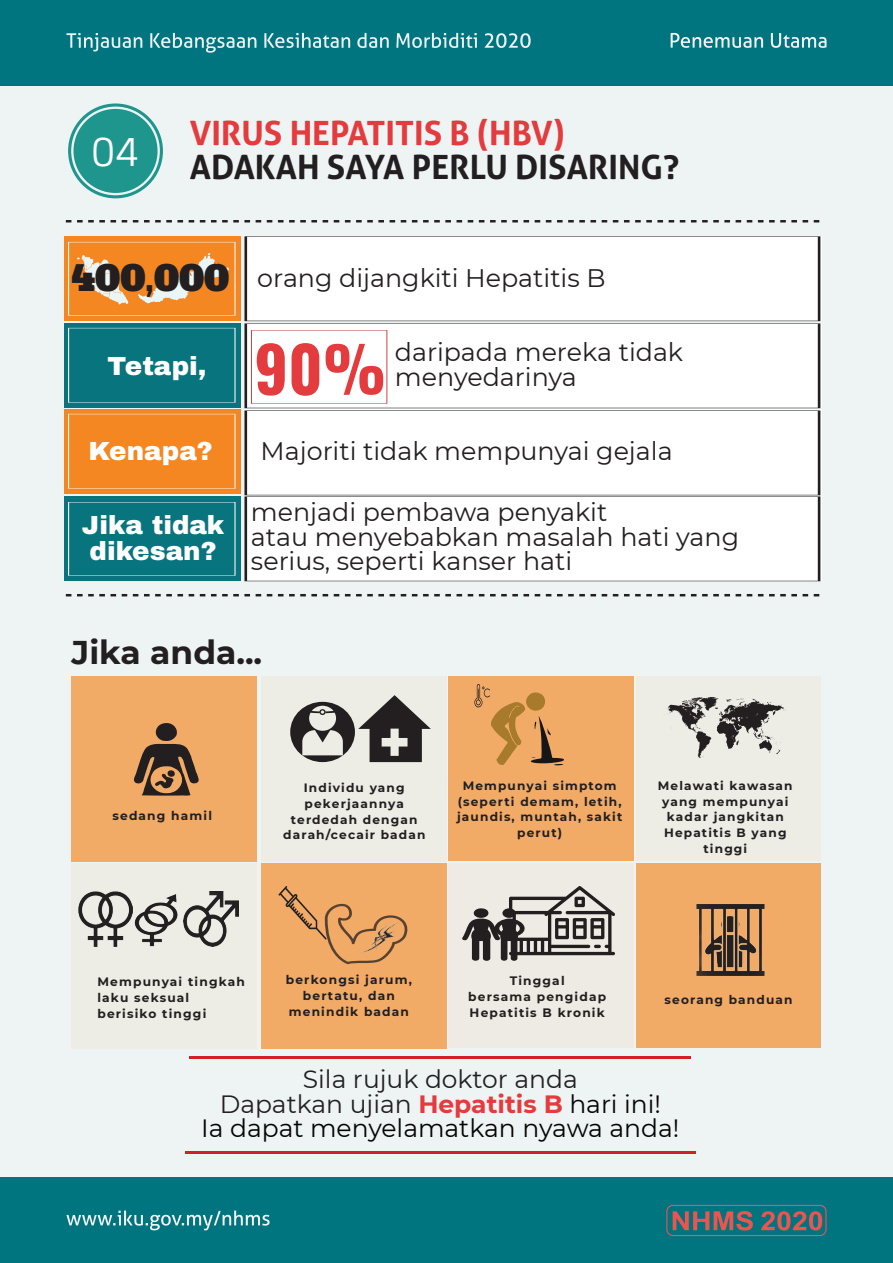
<style>
.page{position:relative;width:893px;height:1263px;background:#edf4f3}
.page>*{position:absolute;margin:0;border:0;box-sizing:border-box;transform-origin:0 0}
.t1{font:41.7px "Glegoo";color:#fff}
.t2{font:700 33.45px "Aller";color:#231f20}
.t3{font:700 33.45px "Aller";color:#e33b3e}
.t4{font:700 32.85px "Montserrat";color:#231f20}
.t5{font:900 26.1px/25.7px "Archivo";color:#fff}
.t6{font:25.35px/24.6px "Montserrat";color:#231f20}
.t7{font:25.05px/24.6px "Montserrat";color:#040503;text-align:center}
.t8{font:700 12.15px/15.6px "Montserrat";letter-spacing:.095em;color:#231f20;text-align:center}
.s1{font-family:"Alfa Slab One";font-size:34.35px}
.s2{color:#231f20}
.s3{font-weight:700;color:#e33b3e}
</style>
<div class="page">
<svg style="left:68px;top:103px;width:95px;height:95px"></svg>
<div style="left:65px;top:236px;width:176px;height:85px;background:#f48722"></div>
<svg style="left:68px;top:242px;width:168px;height:74px"></svg>
<div style="left:71px;top:676px;width:186px;height:185px;background:#f1ab67"></div>
<div style="left:261px;top:676px;width:185px;height:185px;background:#edece5"></div>
<div style="left:71px;top:864px;width:186px;height:185px;background:#edece5"></div>
<div style="left:261px;top:864px;width:185px;height:185px;background:#f1ab67"></div>
<div style="left:449px;top:676px;width:185px;height:184px;background:#f1ab67"></div>
<div style="left:636px;top:676px;width:184px;height:184px;background:#edece5"></div>
<div style="left:449px;top:864px;width:185px;height:184px;background:#edebe3"></div>
<div style="left:636px;top:864px;width:184px;height:184px;background:#f1ab67"></div>
<svg style="left:134px;top:723px;width:65px;height:73px"></svg>
<svg style="left:462px;top:886px;width:153px;height:75px"></svg>
<svg style="left:666px;top:697px;width:120px;height:61px"></svg>
<svg style="left:290px;top:695px;width:141px;height:67px"></svg>
<div style="left:244px;top:236px;width:576px;height:85px;background:#fff"></div>
<img style="left:696px;top:904px;width:69px;height:72px">
<img style="left:78px;top:891px;width:53px;height:55px">
<img style="left:131px;top:894px;width:47px;height:53px">
<img style="left:183px;top:891px;width:56px;height:55px">
<svg style="left:278px;top:886px;width:71px;height:78px"></svg>
<img style="left:346px;top:906px;width:62px;height:59px">
<div style="left:65px;top:323px;width:176px;height:85px;background:#08757e"></div>
<svg style="left:68px;top:328px;width:168px;height:75px"></svg>
<div style="left:244px;top:323px;width:576px;height:85px;background:#fff"></div>
<div style="left:65px;top:409px;width:176px;height:85px;background:#f48722"></div>
<svg style="left:68px;top:414px;width:168px;height:75px"></svg>
<div style="left:244px;top:410px;width:576px;height:85px;background:#fff"></div>
<div style="left:65px;top:496px;width:176px;height:85px;background:#08757e"></div>
<svg style="left:68px;top:502px;width:168px;height:74px"></svg>
<div style="left:244px;top:496px;width:576px;height:85px;background:#fff"></div>
<svg style="left:251px;top:330px;width:136px;height:74px;background:#f3b6b7"></svg>
<hr style="left:190px;top:1057px;width:501px;height:2px;background:#d12027">
<hr style="left:185px;top:1152px;width:510px;height:2px;background:#d12027">
<svg style="left:77px;top:220px;width:39px;height:2px"></svg>
<svg style="left:144px;top:220px;width:39px;height:2px"></svg>
<svg style="left:211px;top:220px;width:39px;height:2px"></svg>
<svg style="left:278px;top:220px;width:39px;height:2px"></svg>
<svg style="left:356px;top:220px;width:28px;height:2px"></svg>
<svg style="left:423px;top:220px;width:28px;height:2px"></svg>
<svg style="left:490px;top:220px;width:39px;height:2px"></svg>
<svg style="left:557px;top:220px;width:39px;height:2px"></svg>
<svg style="left:624px;top:220px;width:39px;height:2px"></svg>
<svg style="left:702px;top:220px;width:28px;height:2px"></svg>
<svg style="left:769px;top:220px;width:28px;height:2px"></svg>
<svg style="left:77px;top:594px;width:39px;height:2px"></svg>
<svg style="left:144px;top:594px;width:39px;height:2px"></svg>
<svg style="left:211px;top:594px;width:39px;height:2px"></svg>
<svg style="left:278px;top:594px;width:39px;height:2px"></svg>
<svg style="left:356px;top:594px;width:28px;height:2px"></svg>
<svg style="left:423px;top:594px;width:28px;height:2px"></svg>
<svg style="left:490px;top:594px;width:39px;height:2px"></svg>
<svg style="left:557px;top:594px;width:39px;height:2px"></svg>
<svg style="left:624px;top:594px;width:39px;height:2px"></svg>
<svg style="left:702px;top:594px;width:28px;height:2px"></svg>
<svg style="left:769px;top:594px;width:28px;height:2px"></svg>
<svg style="left:474px;top:684px;width:51px;height:81px"></svg>
<div style="left:526px;top:692px;width:19px;height:19px;background:#a77b2b;border-radius:50%"></div>
<svg style="left:531px;top:716px;width:33px;height:49px"></svg>
<div style="left:0;top:0;width:893px;height:85px;background:#007580"></div>
<div style="left:0;top:1178px;width:893px;height:85px;background:#007580"></div>
<svg style="left:66px;top:1210px;width:204px;height:20px"></svg>
<svg style="left:671px;top:33px;width:92px;height:15px"></svg>
<svg style="left:771px;top:33px;width:55px;height:15px"></svg>
<svg style="left:66px;top:33px;width:76px;height:18px"></svg>
<svg style="left:150px;top:33px;width:106px;height:20px"></svg>
<svg style="left:264px;top:33px;width:86px;height:15px"></svg>
<svg style="left:357px;top:33px;width:32px;height:15px"></svg>
<svg style="left:396px;top:33px;width:81px;height:15px"></svg>
<svg style="left:484px;top:33px;width:47px;height:15px"></svg>
<svg style="left:666px;top:1205px;width:160px;height:31px"></svg>
<p class="t1" style="left:91px;top:127px;width:50px">04</p>
<p class="t3" style="left:190px;top:112px;width:377px">VIRUS HEPATITIS B (HBV)</p>
<p class="t2" style="left:190px;top:147px;width:491px">ADAKAH SAYA PERLU DISARING?</p>
<p class="t6" style="left:71px;top:264px;width:536px"><span class="s1">400,000</span> orang dijangkiti Hepatitis B</p>
<p class="t5" style="left:108px;top:353px;width:100px">Tetapi,</p>
<p class="t6" style="left:395px;top:339px;width:290px">daripada mereka tidak menyedarinya</p>
<p class="t5" style="left:88px;top:438px;width:126px">Kenapa?</p>
<p class="t6" style="left:261px;top:437px;width:413px">Majoriti tidak mempunyai gejala</p>
<p class="t5" style="left:82px;top:512px;width:144px">Jika tidak dikesan?</p>
<p class="t6" style="left:251px;top:499px;width:490px">menjadi pembawa penyakit<br>atau menyebabkan masalah hati yang serius, seperti kanser hati</p>
<p class="t4" style="left:72px;top:628px;width:192px">Jika anda...</p>
<p class="t8" style="left:112px;top:807px;width:101px">sedang hamil</p>
<p class="t8" style="left:283px;top:779px;width:144px">Individu yang pekerjaannya terdedah dengan darah/cecair badan</p>
<p class="t8" style="left:457px;top:777px;width:167px">Mempunyai simptom (seperti demam, letih, jaundis, muntah, sakit perut)</p>
<p class="t8" style="left:658px;top:777px;width:136px">Melawati kawasan yang mempunyai kadar jangkitan<br>Hepatitis B yang tinggi</p>
<p class="t8" style="left:97px;top:974px;width:149px;text-align:left">Mempunyai tingkah laku seksual berisiko tinggi</p>
<p class="t8" style="left:286px;top:971px;width:128px">berkongsi jarum, bertatu, dan menindik badan</p>
<p class="t8" style="left:468px;top:973px;width:139px">Tinggal<br>bersama pengidap<br>Hepatitis B kronik</p>
<p class="t8" style="left:665px;top:991px;width:129px">seorang banduan</p>
<p class="t7" style="left:201px;top:1066px;width:480px"><span class="s2">Sila rujuk doktor anda<br>Dapatkan ujian</span> <span class="s3">Hepatitis B</span> hari ini!<br>Ia dapat menyelamatkan nyawa anda!</p>
</div>
